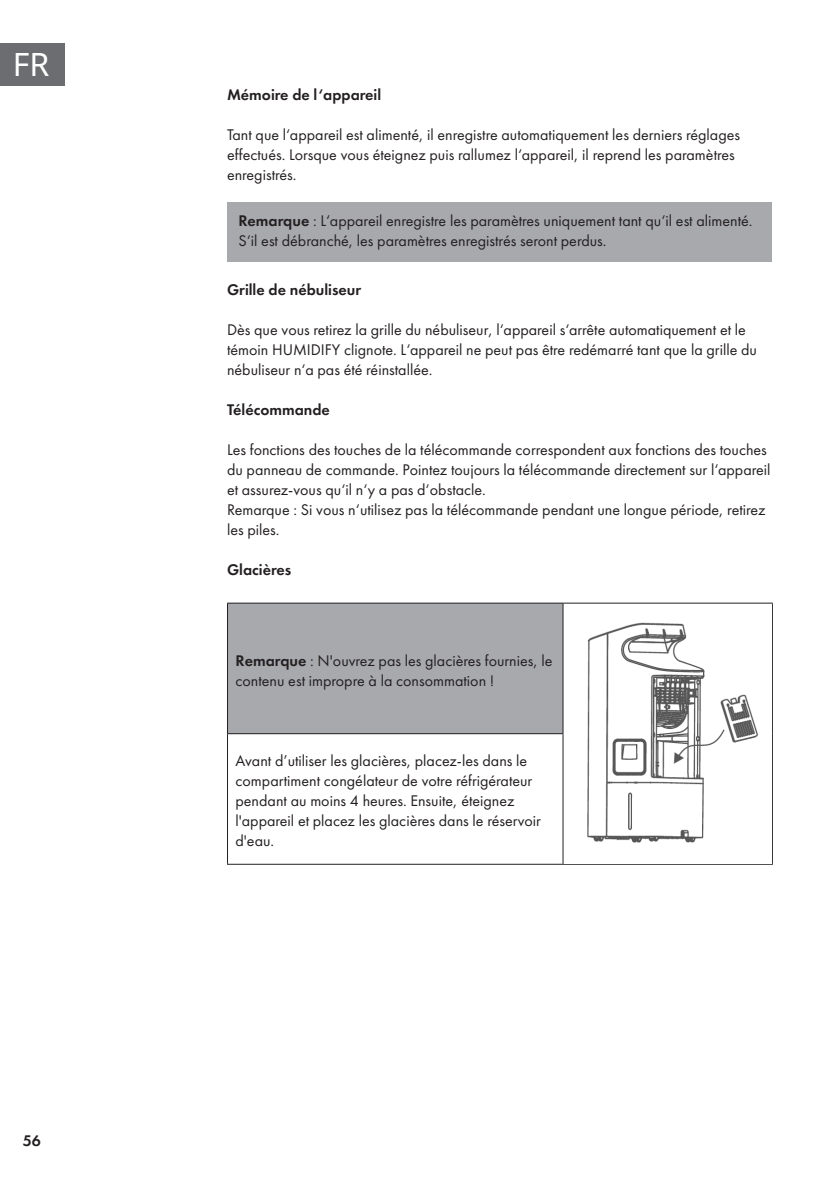
<style>
.page{position:relative;width:840px;height:1191px;background:#fff}
.page>*{position:absolute;margin:0;border:0;box-sizing:border-box;transform-origin:0 0}
.t1{font:32px "Noto Sans";color:#fff}
.Base_Text{font:16px/20px "Futura PTW08";color:#231f20}
.Base_Text_HINWEIS_gr{font:16px/20px "Futura PTW08";color:#231f20}
.Base_Text-2{font:600 16px "Futura PTW08";color:#231f20}
.s1{font-weight:600}
</style>
<div class="page">
<div style="left:0;top:43px;width:65px;height:42px;background:#6c6d70"></div>
<div style="left:227px;top:202px;width:544px;height:59px;background:#a8a9ad"></div>
<div style="left:227px;top:603px;width:335px;height:130px;background:#a8a9ad"></div>
<hr style="left:227px;top:602px;width:335px;height:1px;background:#231f20">
<hr style="left:227px;top:603px;width:1px;height:130px;background:#231f20">
<hr style="left:562px;top:602px;width:210px;height:1px;background:#231f20">
<hr style="left:562px;top:603px;width:1px;height:130px;background:#231f20">
<hr style="left:771px;top:603px;width:1px;height:130px;background:#231f20">
<hr style="left:227px;top:733px;width:336px;height:1px;background:#231f20">
<hr style="left:227px;top:734px;width:1px;height:129px;background:#231f20">
<hr style="left:562px;top:734px;width:1px;height:129px;background:#231f20">
<hr style="left:771px;top:733px;width:1px;height:130px;background:#231f20">
<hr style="left:227px;top:863px;width:335px;height:1px;background:#231f20">
<hr style="left:562px;top:863px;width:210px;height:1px;background:#231f20">
<img style="left:587px;top:622px;width:171px;height:221px">
<h1 class="t1" style="left:13px;top:42px;width:38px">FR</h1>
<p class="Base_Text-2" style="left:23px;top:1130px;width:20px">56</p>
<p class="Base_Text-2" style="left:227px;top:85px;width:156px">Mémoire de l‘appareil</p>
<p class="Base_Text" style="left:227px;top:125px;width:514px">Tant que l‘appareil est alimenté, il enregistre automatiquement les derniers réglages effectués. Lorsque vous éteignez puis rallumez l‘appareil, il reprend les paramètres enregistrés.</p>
<p class="Base_Text_HINWEIS_gr" style="left:238px;top:211px;width:515px"><span class="s1">Remarque</span> : L‘appareil enregistre les paramètres uniquement tant qu‘il est alimenté.<br>S‘il est débranché, les paramètres enregistrés seront perdus.</p>
<p class="Base_Text-2" style="left:227px;top:279px;width:136px">Grille de nébuliseur</p>
<p class="Base_Text" style="left:227px;top:319px;width:531px">Dès que vous retirez la grille du nébuliseur, l‘appareil s‘arrête automatiquement et le témoin HUMIDIFY clignote. L‘appareil ne peut pas être redémarré tant que la grille du nébuliseur n‘a pas été réinstallée.</p>
<p class="Base_Text-2" style="left:227px;top:399px;width:104px">Télécommande</p>
<p class="Base_Text" style="left:227px;top:439px;width:544px">Les fonctions des touches de la télécommande correspondent aux fonctions des touches du panneau de commande. Pointez toujours la télécommande directement sur l‘appareil et assurez-vous qu‘il n‘y a pas d‘obstacle.</p>
<p class="Base_Text" style="left:227px;top:499px;width:539px">Remarque : Si vous n‘utilisez pas la télécommande pendant une longue période, retirez les piles.</p>
<p class="Base_Text-2" style="left:227px;top:559px;width:66px">Glacières</p>
<p class="Base_Text" style="left:235px;top:650px;width:318px"><span class="s1">Remarque</span> : N'ouvrez pas les glacières fournies, le contenu est impropre à la consommation !</p>
<p class="Base_Text" style="left:235px;top:751px;width:307px">Avant d’utiliser les glacières, placez-les dans le compartiment congélateur de votre réfrigérateur pendant au moins 4 heures. Ensuite, éteignez l'appareil et placez les glacières dans le réservoir d'eau.</p>
</div>
